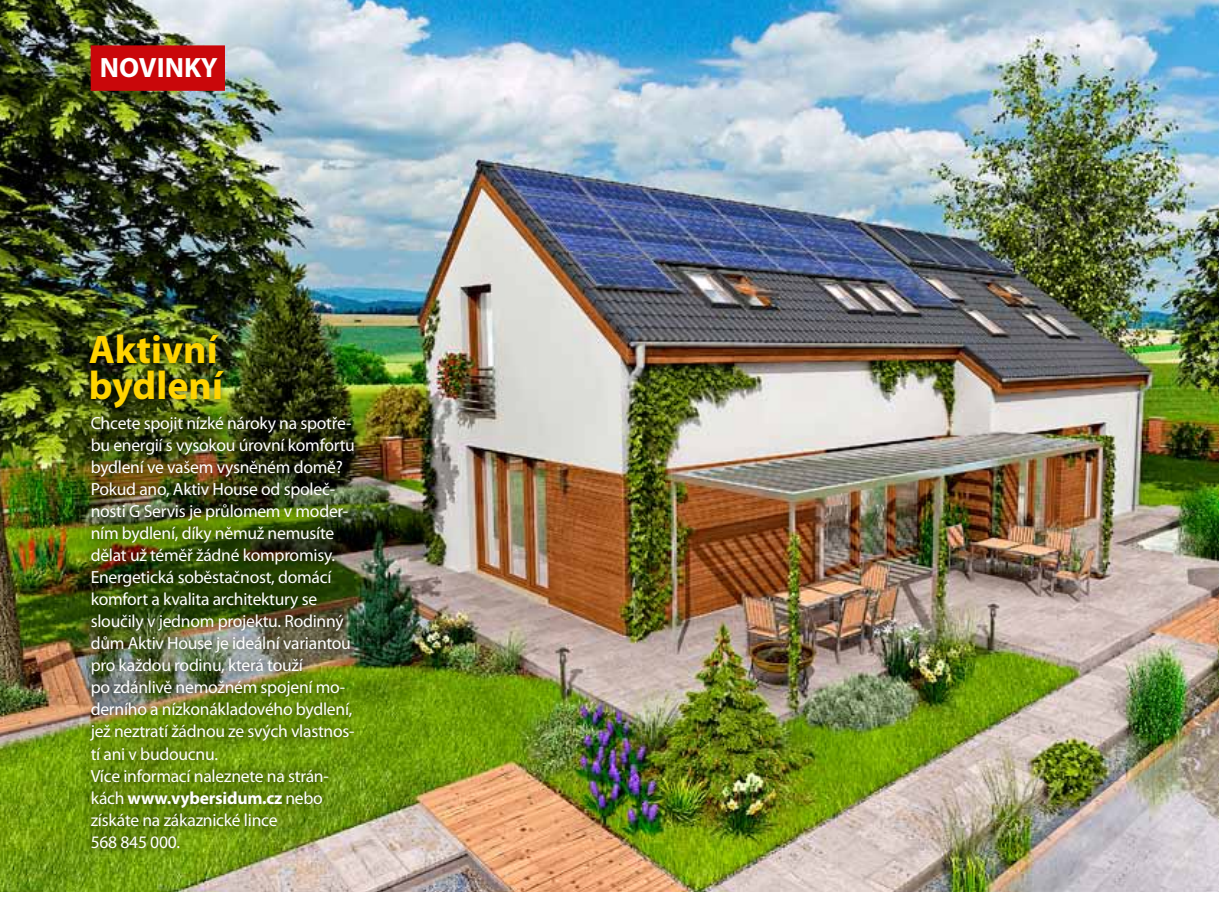
<style>
.page{position:relative;width:1219px;height:916px;background:#fff}
.page>*{position:absolute;margin:0;border:0;box-sizing:border-box;transform-origin:0 0}
.t1{font:700 40px/36px "Myriad Pro";color:#ffd400}
.t2{font:700 28px "Myriad Pro";color:#fff}
.t3{font:17.6px/22px "Myriad Pro";letter-spacing:-.015em;color:#fff}
.s1{font-weight:700}
</style>
<div class="page">
<img style="left:0;top:0;width:1219px;height:891px">
<img style="left:55px;top:888px;width:399px;height:4px">
<div style="left:91px;top:45px;width:134px;height:46px;background:#c9070a"></div>
<div style="left:84px;top:328px;width:145px;height:85px;background:#000;opacity:.5"></div>
<div style="left:76px;top:402px;width:287px;height:454px;background:#000;opacity:.5"></div>
<h2 class="t2" style="left:100px;top:50px;width:119px">NOVINKY</h2>
<h1 class="t1" style="left:89px;top:330px;width:136px">Aktivní bydlení</h1>
<p class="t3" style="left:91px;top:411px;width:266px">Chcete spojit nízké nároky na spotře&shy;bu energií s vysokou úrovní komfortu bydlení ve vašem vysněném domě?<br>Pokud ano, Aktiv House od společ&shy;nosti G Servis je průlomem v moder&shy;ním bydlení, díky němuž nemusíte dělat už téměř žádné kompromisy.<br>Energetická soběstačnost, domácí komfort a kvalita architektury se sloučily v jednom projektu. Rodinný dům Aktiv House je ideální variantou pro každou rodinu, která touží<br>po zdánlivě nemožném spojení mo&shy;derního a nízkonákladového bydlení, jež neztratí žádnou ze svých vlastnos&shy;tí ani v budoucnu.<br>Více informací naleznete na strán&shy;kách <span class="s1">www.vybersidum.cz</span> nebo získáte na zákaznické lince<br>568 845 000.</p>
</div>
